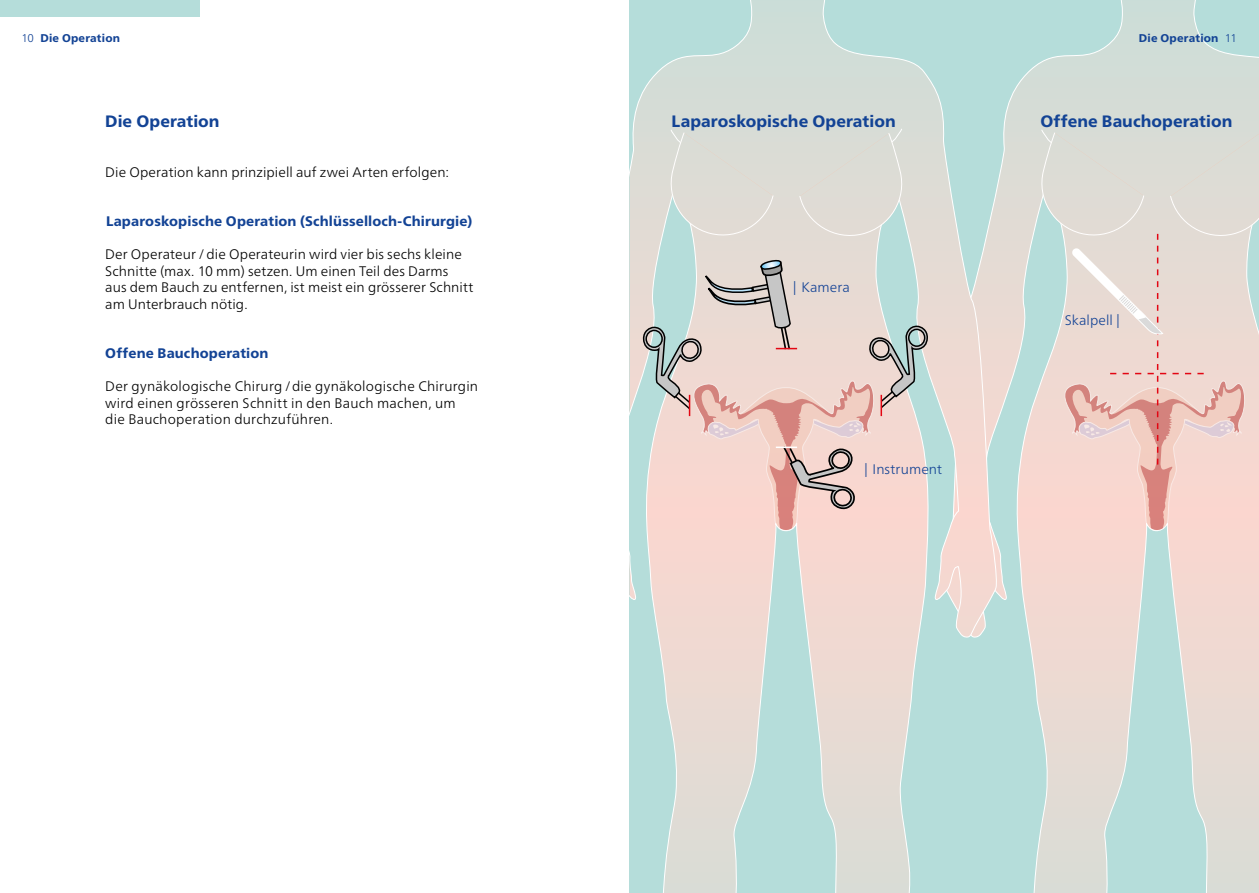
<style>
.page{position:relative;width:1259px;height:893px;background:#fff}
.page>*{position:absolute;margin:0;border:0;box-sizing:border-box;transform-origin:0 0}
.t1{font:800 16.5px "Frutiger Neue W01";letter-spacing:.005em;color:#134395}
.t2{font:300 13.8px/16.5px "Frutiger Neue W01";letter-spacing:.01em;color:#000}
.t3{font:800 13.8px "Frutiger Neue W01";letter-spacing:.01em;color:#134395}
.t4{font:300 13.8px "Frutiger Neue W01";letter-spacing:.005em;color:#134395}
.t5{font:800 11.25px "Frutiger Neue W01";letter-spacing:.02em;color:#134395}
.t6{font:300 11.25px "Frutiger Neue W01";color:#134395}
</style>
<div class="page">
<svg style="left:997px;top:0;width:262px;height:893px;background:#d4dbd6"></svg>
<svg style="left:629px;top:0;width:368px;height:893px;background:#d1dbd6"></svg>
<svg style="left:799px;top:128px;width:109px;height:114px;background:#dbdcd5"></svg>
<svg style="left:665px;top:129px;width:109px;height:112px;background:#dbdcd5"></svg>
<div style="left:0;top:0;width:200px;height:17px;background:#b5ddda"></div>
<svg style="left:642px;top:260px;width:286px;height:271px;background:#deccc6"></svg>
<svg style="left:1035px;top:128px;width:224px;height:403px;background:#e6d5cf"></svg>
<p class="t5" style="left:40px;top:31px;width:81px">Die Operation</p>
<p class="t5" style="left:1139px;top:31px;width:81px">Die Operation</p>
<p class="t6" style="left:21px;top:31px;width:14px">10</p>
<p class="t6" style="left:1225px;top:31px;width:13px">11</p>
<p class="t1" style="left:105px;top:112px;width:116px">Die Operation</p>
<p class="t2" style="left:105px;top:164px;width:345px">Die Operation kann prinzipiell auf zwei Arten erfolgen:</p>
<p class="t3" style="left:106px;top:213px;width:368px">Laparoskopische Operation (Schlüsselloch-Chirurgie)</p>
<p class="t2" style="left:105px;top:246px;width:370px">Der Operateur / die Operateurin wird vier bis sechs kleine Schnitte (max. 10 mm) setzen. Um einen Teil des Darms<br>aus dem Bauch zu entfernen, ist meist ein grösserer Schnitt am Unterbrauch nötig.</p>
<p class="t3" style="left:105px;top:345px;width:165px">Offene Bauchoperation</p>
<p class="t2" style="left:105px;top:378px;width:374px">Der gynäkologische Chirurg / die gynäkologische Chirurgin wird einen grösseren Schnitt in den Bauch machen, um die Bauchoperation durchzuführen.</p>
<p class="t1" style="left:671px;top:112px;width:226px">Laparoskopische Operation</p>
<p class="t1" style="left:1040px;top:112px;width:193px">Offene Bauchoperation</p>
<p class="t4" style="left:793px;top:279px;width:59px">| Kamera</p>
<p class="t4" style="left:864px;top:461px;width:80px">| Instrument</p>
<p class="t4" style="left:1064px;top:312px;width:57px">Skalpell |</p>
</div>
